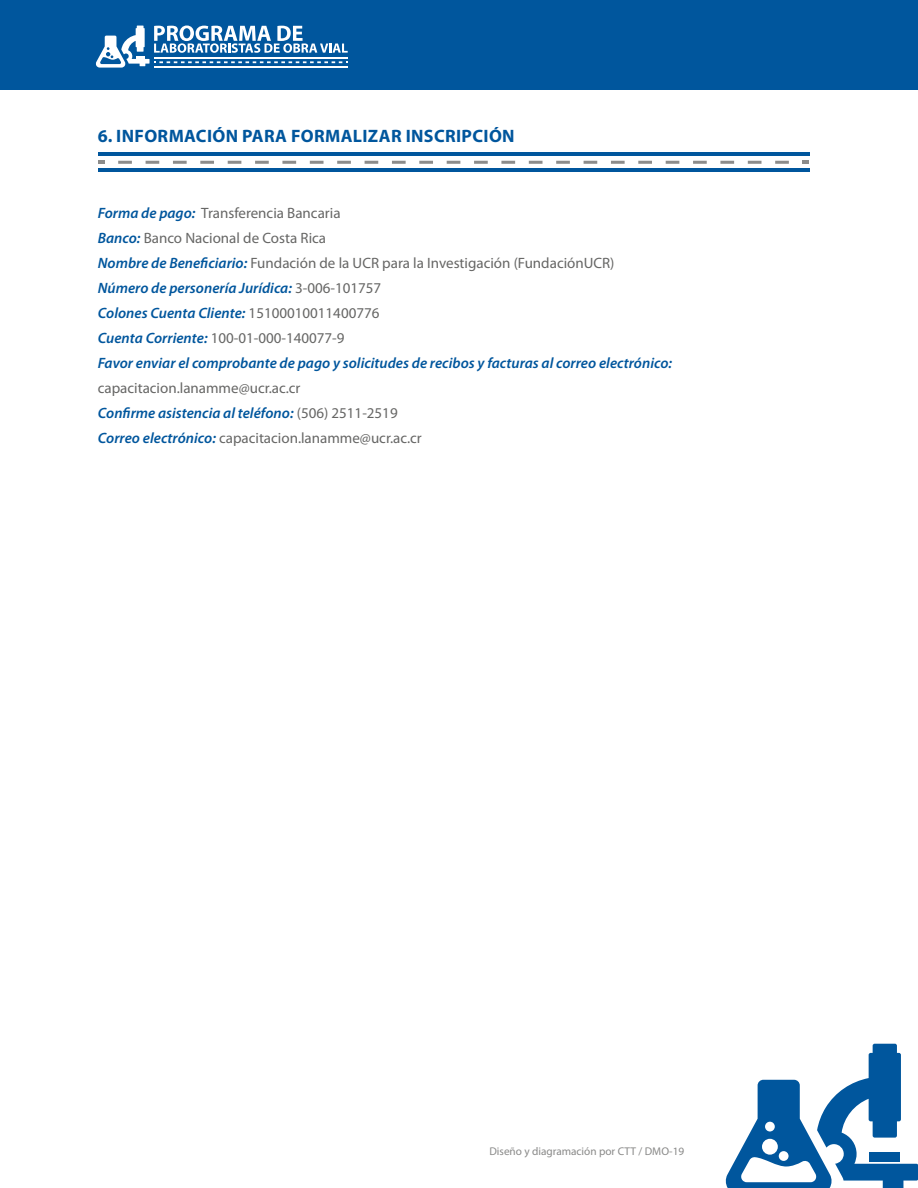
<style>
.page{position:relative;width:918px;height:1188px;background:#fff}
.page>*{position:absolute;margin:0;border:0;box-sizing:border-box;transform-origin:0 0}
.t1{font:700 18px "Myriad Pro";letter-spacing:.02em;color:#00569d}
.t2{font:italic 600 15px/25px "Myriad Pro";color:#00569d}
.t3{font:15px/25px "Myriad Pro";color:#666665}
.t4{font:11.25px "Myriad Pro";color:#898988}
.s1{font-weight:400;font-style:normal;color:#666665}
.s2{font-weight:600;font-style:italic;color:#00569d}
</style>
<div class="page">
<div style="left:0;top:0;width:918px;height:89px;background:#00569d"></div>
<svg style="left:96px;top:26px;width:252px;height:42px"></svg>
<svg style="left:725px;top:1044px;width:193px;height:144px"></svg>
<hr style="left:98px;top:153px;width:711px;height:3px;background:#00569d">
<svg style="left:98px;top:161px;width:7px;height:3px"></svg>
<hr style="left:775px;top:161px;width:14px;height:3px;background:#8c8c8b">
<hr style="left:748px;top:161px;width:14px;height:3px;background:#8c8c8b">
<hr style="left:720px;top:161px;width:14px;height:3px;background:#8c8c8b">
<hr style="left:693px;top:161px;width:14px;height:3px;background:#8c8c8b">
<svg style="left:666px;top:161px;width:13px;height:3px"></svg>
<hr style="left:638px;top:161px;width:14px;height:3px;background:#8c8c8b">
<hr style="left:611px;top:161px;width:14px;height:3px;background:#8c8c8b">
<svg style="left:584px;top:161px;width:13px;height:3px"></svg>
<hr style="left:556px;top:161px;width:14px;height:3px;background:#8c8c8b">
<hr style="left:529px;top:161px;width:14px;height:3px;background:#8c8c8b">
<hr style="left:501px;top:161px;width:14px;height:3px;background:#8c8c8b">
<hr style="left:474px;top:161px;width:14px;height:3px;background:#8c8c8b">
<svg style="left:447px;top:161px;width:13px;height:3px"></svg>
<hr style="left:419px;top:161px;width:14px;height:3px;background:#8c8c8b">
<hr style="left:392px;top:161px;width:14px;height:3px;background:#8c8c8b">
<svg style="left:365px;top:161px;width:13px;height:3px"></svg>
<hr style="left:337px;top:161px;width:14px;height:3px;background:#8c8c8b">
<hr style="left:310px;top:161px;width:14px;height:3px;background:#8c8c8b">
<hr style="left:282px;top:161px;width:14px;height:3px;background:#8c8c8b">
<hr style="left:255px;top:161px;width:14px;height:3px;background:#8c8c8b">
<svg style="left:228px;top:161px;width:13px;height:3px"></svg>
<hr style="left:200px;top:161px;width:14px;height:3px;background:#8c8c8b">
<hr style="left:173px;top:161px;width:14px;height:3px;background:#8c8c8b">
<svg style="left:146px;top:161px;width:13px;height:3px"></svg>
<hr style="left:118px;top:161px;width:14px;height:3px;background:#8c8c8b">
<svg style="left:803px;top:161px;width:6px;height:3px"></svg>
<hr style="left:98px;top:169px;width:711px;height:3px;background:#00569d">
<p class="t1" style="left:98px;top:124px;width:418px">6. INFORMACIÓN PARA FORMALIZAR INSCRIPCIÓN</p>
<p class="t2" style="left:98px;top:200px;width:576px">Forma de pago: <span class="s1">Transferencia Bancaria<br></span>Banco: <span class="s1">Banco Nacional de Costa Rica<br></span>Nombre de Beneficiario: <span class="s1">Fundación de la UCR para la Investigación (FundaciónUCR)<br></span>Número de personería Jurídica: <span class="s1">3-006-101757<br></span>Colones Cuenta Cliente: <span class="s1">15100010011400776<br></span>Cuenta Corriente: <span class="s1">100-01-000-140077-9<br></span>Favor enviar el comprobante de pago y solicitudes de recibos y facturas al correo electrónico:</p>
<p class="t3" style="left:98px;top:375px;width:325px">capacitacion.lanamme@ucr.ac.cr<br><span class="s2">Confirme asistencia al teléfono:</span> (506) 2511-2519<br><span class="s2">Correo electrónico:</span> capacitacion.lanamme@ucr.ac.cr</p>
<p class="t4" style="left:489px;top:1144px;width:196px">Diseño y diagramación por CTT / DMO-19</p>
</div>
